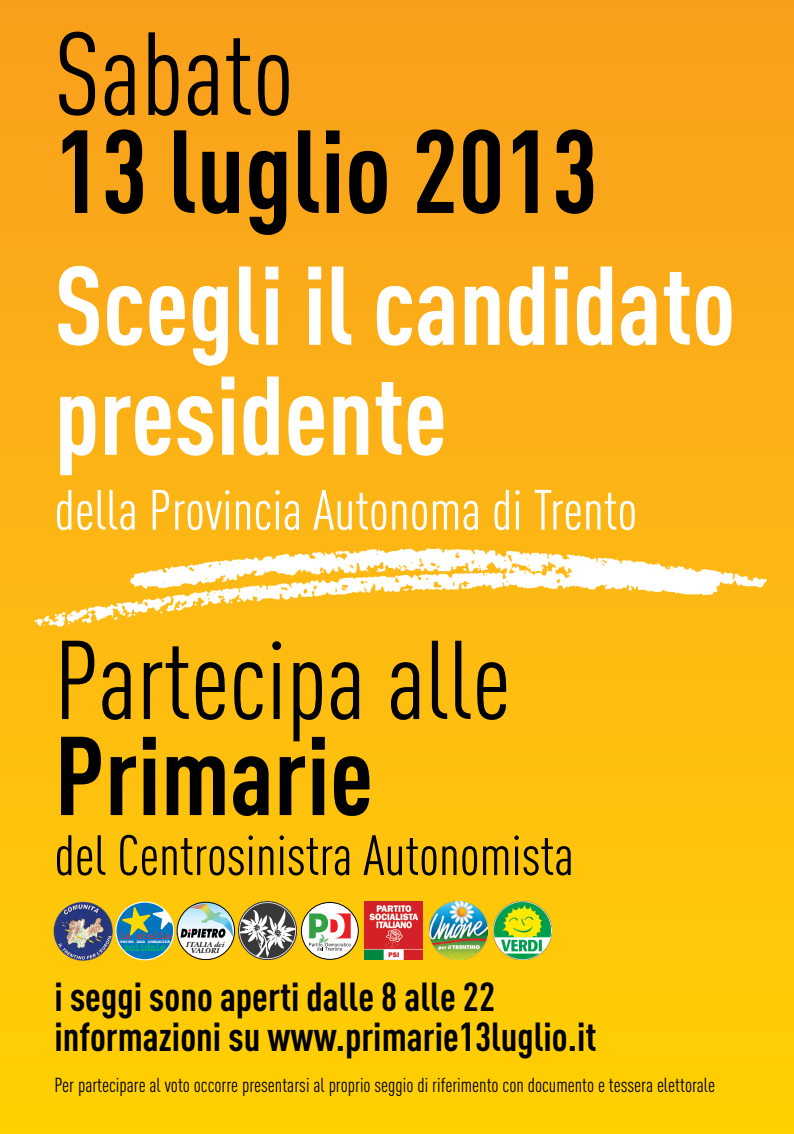
<style>
.page{position:relative;width:794px;height:1134px;background:#fff}
.page>*{position:absolute;margin:0;border:0;box-sizing:border-box;transform-origin:0 0}
.t1{font:700 116px "DIN Cond";color:#000}
.t2{font:116px "DIN Cond Regular Alternate";color:#000}
.t3{font:700 110px/110px "DIN Cond";color:#fff}
.t4{font:110px "DIN Cond Regular Alternate";color:#000}
.t5{font:700 110px "DIN Cond";color:#000}
.t6{font:56px "DIN Cond Regular Alternate";color:#fff}
.t7{font:56px "DIN Cond Regular Alternate";color:#000}
.t8{font:700 40px/40px "DIN Cond";color:#000}
.t9{font:20px "DIN Cond Regular Alternate";color:#000}
.t10{font:700 11.88px "Courier";letter-spacing:-.09em;color:#00ae6d;scale:.85 1}
.t11{font:10.2px "Courier";letter-spacing:-.04em;color:#ee312f}
.t12{font:italic 700 8.12px/6.4px "Garamond Three";letter-spacing:-.02em;color:#000;text-align:center}
.t13{font:700 5.08px "Courier";letter-spacing:-.05em;color:#fff}
</style>
<div class="page">
<div style="left:0;top:0;width:794px;height:1134px;background:linear-gradient(to bottom,#f99e1f,#ffd004)"></div>
<img style="left:14px;top:539px;width:765px;height:102px">
<img style="left:429px;top:902px;width:58px;height:58px">
<div style="left:116px;top:902px;width:58px;height:58px;background:#0074bd;border-radius:50%"></div>
<svg style="left:118px;top:902px;width:56px;height:38px"></svg>
<div style="left:115px;top:901px;width:59px;height:59px;border:1px solid #fff;border-radius:50%"></div>
<img style="left:239px;top:902px;width:58px;height:58px">
<img style="left:365px;top:902px;width:57px;height:58px">
<img style="left:493px;top:902px;width:58px;height:58px">
<div style="left:301px;top:902px;width:57px;height:57px;background:#fff;border-radius:50%"></div>
<div style="left:301px;top:902px;width:57px;height:57px;border:1px solid #000;border-radius:50%"></div>
<svg style="left:309px;top:913px;width:42px;height:38px"></svg>
<hr style="left:177px;top:902px;width:58px;height:1px;background:#77d2f7">
<hr style="left:177px;top:903px;width:58px;height:1px;background:#83d5f7">
<hr style="left:177px;top:904px;width:58px;height:1px;background:#90d8f8">
<hr style="left:177px;top:905px;width:58px;height:1px;background:#98dbf8">
<hr style="left:177px;top:906px;width:58px;height:1px;background:#a1def9">
<hr style="left:177px;top:907px;width:58px;height:1px;background:#a7dff9">
<hr style="left:177px;top:908px;width:58px;height:1px;background:#aee2fa">
<hr style="left:177px;top:909px;width:58px;height:1px;background:#b3e3fa">
<hr style="left:177px;top:910px;width:58px;height:1px;background:#b8e5fa">
<hr style="left:177px;top:911px;width:58px;height:1px;background:#bce7fb">
<hr style="left:177px;top:912px;width:58px;height:1px;background:#c1e8fb">
<hr style="left:177px;top:913px;width:58px;height:1px;background:#c5e9fb">
<hr style="left:177px;top:914px;width:58px;height:1px;background:#c9ebfb">
<hr style="left:177px;top:915px;width:58px;height:1px;background:#cbecfc">
<hr style="left:177px;top:916px;width:58px;height:1px;background:#cfedfc">
<hr style="left:177px;top:917px;width:58px;height:1px;background:#d2eefc">
<hr style="left:177px;top:918px;width:58px;height:1px;background:#d5effc">
<hr style="left:177px;top:919px;width:58px;height:1px;background:#d7f0fc">
<hr style="left:177px;top:920px;width:58px;height:1px;background:#dbf1fd">
<hr style="left:177px;top:921px;width:58px;height:1px;background:#ddf2fd">
<hr style="left:177px;top:922px;width:58px;height:1px;background:#dff3fd">
<hr style="left:177px;top:923px;width:58px;height:1px;background:#e2f4fd">
<hr style="left:177px;top:924px;width:58px;height:1px;background:#e4f5fd">
<hr style="left:177px;top:925px;width:58px;height:1px;background:#e7f6fd">
<hr style="left:177px;top:926px;width:58px;height:1px;background:#e8f6fd">
<hr style="left:177px;top:927px;width:58px;height:1px;background:#eaf7fe">
<hr style="left:177px;top:928px;width:58px;height:1px;background:#ecf8fe">
<hr style="left:177px;top:929px;width:58px;height:1px;background:#eef9fe">
<hr style="left:177px;top:930px;width:58px;height:1px;background:#f0f9fe">
<hr style="left:177px;top:931px;width:58px;height:1px;background:#f2fafe">
<hr style="left:177px;top:932px;width:58px;height:1px;background:#f3fafe">
<hr style="left:177px;top:933px;width:58px;height:1px;background:#f5fbfe">
<hr style="left:177px;top:934px;width:58px;height:1px;background:#f7fcfe">
<hr style="left:177px;top:935px;width:58px;height:1px;background:#f9fdfe">
<hr style="left:177px;top:936px;width:58px;height:1px;background:#fbfdff">
<hr style="left:177px;top:937px;width:58px;height:1px;background:#fdfeff">
<div style="left:177px;top:938px;width:58px;height:11px;background:#fff"></div>
<svg style="left:177px;top:949px;width:58px;height:10px"></svg>
<div style="left:177px;top:902px;width:58px;height:58px;border:1px solid #000;border-radius:50%"></div>
<svg style="left:180px;top:904px;width:53px;height:34px"></svg>
<img style="left:50px;top:899px;width:68px;height:65px">
<h1 class="t2" style="left:54px;top:7px;width:241px">Sabato</h1>
<h1 class="t1" style="left:54px;top:101px;width:545px">13 luglio 2013</h1>
<h2 class="t3" style="left:54px;top:247px;width:682px">Scegli il candidato presidente</h2>
<h3 class="t6" style="left:54px;top:477px;width:584px">della Provincia Autonoma di Trento</h3>
<h2 class="t4" style="left:54px;top:616px;width:458px">Partecipa alle</h2>
<h2 class="t5" style="left:54px;top:709px;width:320px">Primarie</h2>
<h3 class="t7" style="left:54px;top:823px;width:521px">del Centrosinistra Autonomista</h3>
<p class="t11" style="left:119px;top:928px;width:53px">la stella</p>
<p class="t13" style="left:120px;top:937px;width:52px">verso una comunità</p>
<p class="t10" style="left:124px;top:938px;width:51px">solidale</p>
<p class="t12" style="left:186px;top:941px;width:40px">ITALIA dei<br>VALORI</p>
<h3 class="t8" style="left:54px;top:975px;width:543px">i seggi sono aperti dalle 8 alle 22 informazioni su www.primarie13luglio.it</h3>
<p class="t9" style="left:54px;top:1073px;width:662px">Per partecipare al voto occorre presentarsi al proprio seggio di riferimento con documento e tessera elettorale</p>
</div>
